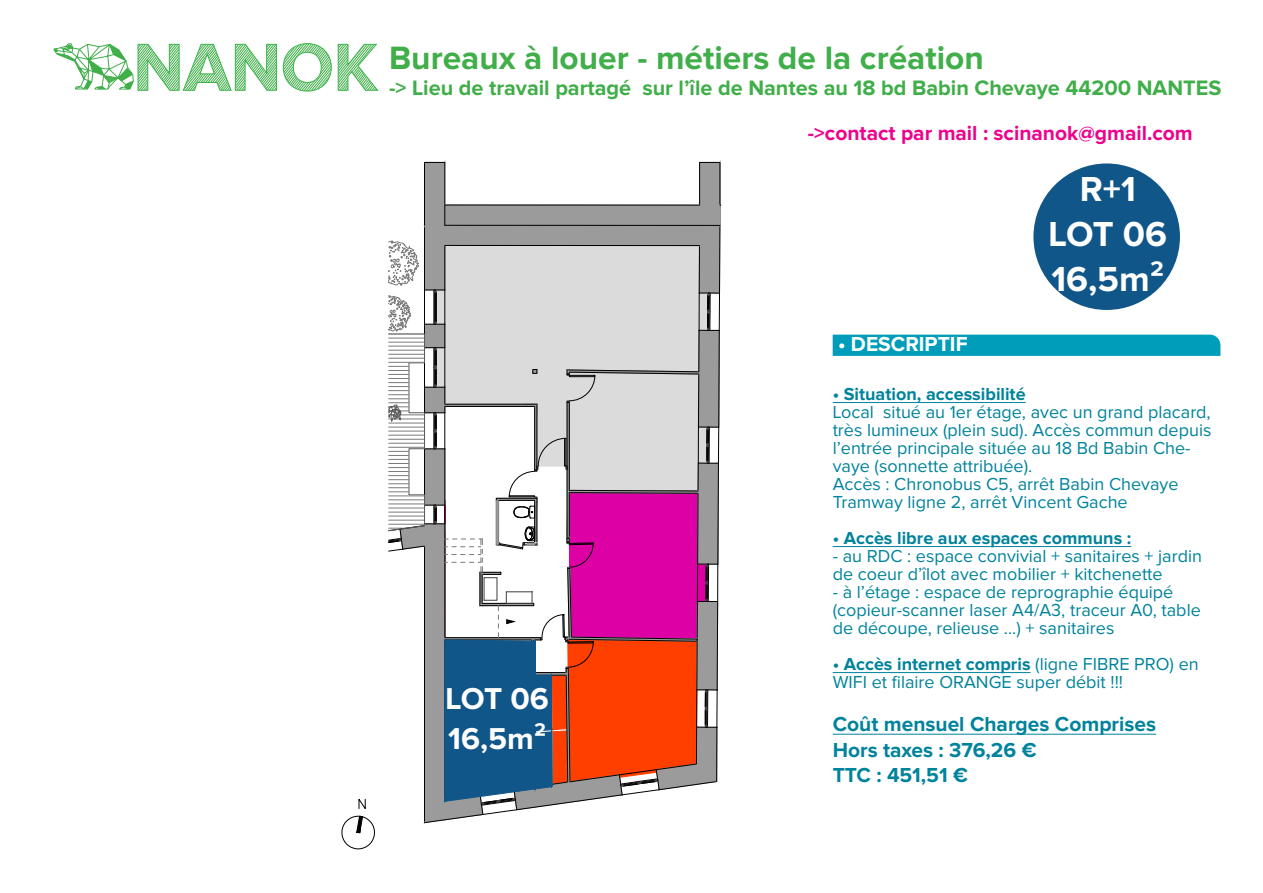
<style>
.page{position:relative;width:1263px;height:893px;background:#fff}
.page>*{position:absolute;margin:0;border:0;box-sizing:border-box;transform-origin:0 0}
.t1{font:700 36px "Proxima Nova";color:#fff}
.t2{font:700 33.45px "Proxima Nova";color:#40ae49}
.t3{font:700 31.35px "Proxima Nova";color:#fff}
.t4{font:700 21.6px "Proxima Nova";color:#40ae49}
.t5{font:700 21px "Proxima Nova";color:#00839c}
.t6{font:700 21px "Proxima Nova";color:#ed028c}
.t7{font:700 21px "Proxima Nova";color:#fff}
.t8{font:18px/18px "Proxima Nova";color:#00839c}
.t9{font:700 18px "Proxima Nova";color:#00839c}
.s1{font-weight:700}
</style>
<div class="page">
<svg style="left:54px;top:43px;width:325px;height:49px"></svg>
<div style="left:1033px;top:163px;width:147px;height:147px;background:#105689;border-radius:50%"></div>
<div style="left:833px;top:335px;width:387px;height:21px;background:#009dba"></div>
<hr style="left:833px;top:402px;width:193px;height:1px;background:#00839c">
<hr style="left:833px;top:546px;width:298px;height:1px;background:#00839c">
<hr style="left:833px;top:672px;width:197px;height:1px;background:#00839c">
<hr style="left:833px;top:734px;width:323px;height:1px;background:#00839c">
<svg style="left:341px;top:162px;width:380px;height:688px"></svg>
<h2 class="t2" style="left:389px;top:43px;width:596px">Bureaux à louer - métiers de la création</h2>
<p class="t4" style="left:389px;top:78px;width:834px">-&gt; Lieu de travail partagé sur l’île de Nantes au 18 bd Babin Chevaye 44200 NANTES</p>
<p class="t6" style="left:808px;top:124px;width:386px">-&gt;contact par mail : scinanok@gmail.com</p>
<p class="t3" style="left:446px;top:685px;width:105px">LOT 06</p>
<p class="t3" style="left:448px;top:724px;width:100px">16,5m²</p>
<p class="t1" style="left:1080px;top:172px;width:58px">R+1</p>
<p class="t1" style="left:1048px;top:217px;width:120px">LOT 06</p>
<p class="t1" style="left:1051px;top:262px;width:114px">16,5m²</p>
<p class="t7" style="left:838px;top:335px;width:131px">• DESCRIPTIF</p>
<p class="t9" style="left:833px;top:386px;width:194px">• Situation, accessibilité</p>
<p class="t8" style="left:833px;top:404px;width:380px">Local situé au 1er étage, avec un grand placard, très lumineux (plein sud). Accès commun depuis l’entrée principale située au 18 Bd Babin Che&shy;vaye (sonnette attribuée).</p>
<p class="t8" style="left:833px;top:476px;width:347px">Accès : Chronobus C5, arrêt Babin Chevaye<br>Tramway ligne 2, arrêt Vincent Gache</p>
<p class="t9" style="left:833px;top:530px;width:300px">• Accès libre aux espaces communs :</p>
<p class="t8" style="left:833px;top:548px;width:371px">- au RDC : espace convivial + sanitaires + jardin de coeur d’îlot avec mobilier + kitchenette</p>
<p class="t8" style="left:833px;top:584px;width:370px">- à l’étage : espace de reprographie équipé (copieur-scanner laser A4/A3, traceur A0, table de découpe, relieuse ...) + sanitaires</p>
<p class="t8" style="left:833px;top:656px;width:368px"><span class="s1">• Accès internet compris</span> (ligne FIBRE PRO) en<br>WIFI et filaire ORANGE super débit !!!</p>
<p class="t5" style="left:833px;top:715px;width:325px">Coût mensuel Charges Comprises</p>
<p class="t5" style="left:833px;top:740px;width:205px">Hors taxes : 376,26 €</p>
<p class="t5" style="left:833px;top:765px;width:137px">TTC : 451,51 €</p>
</div>
